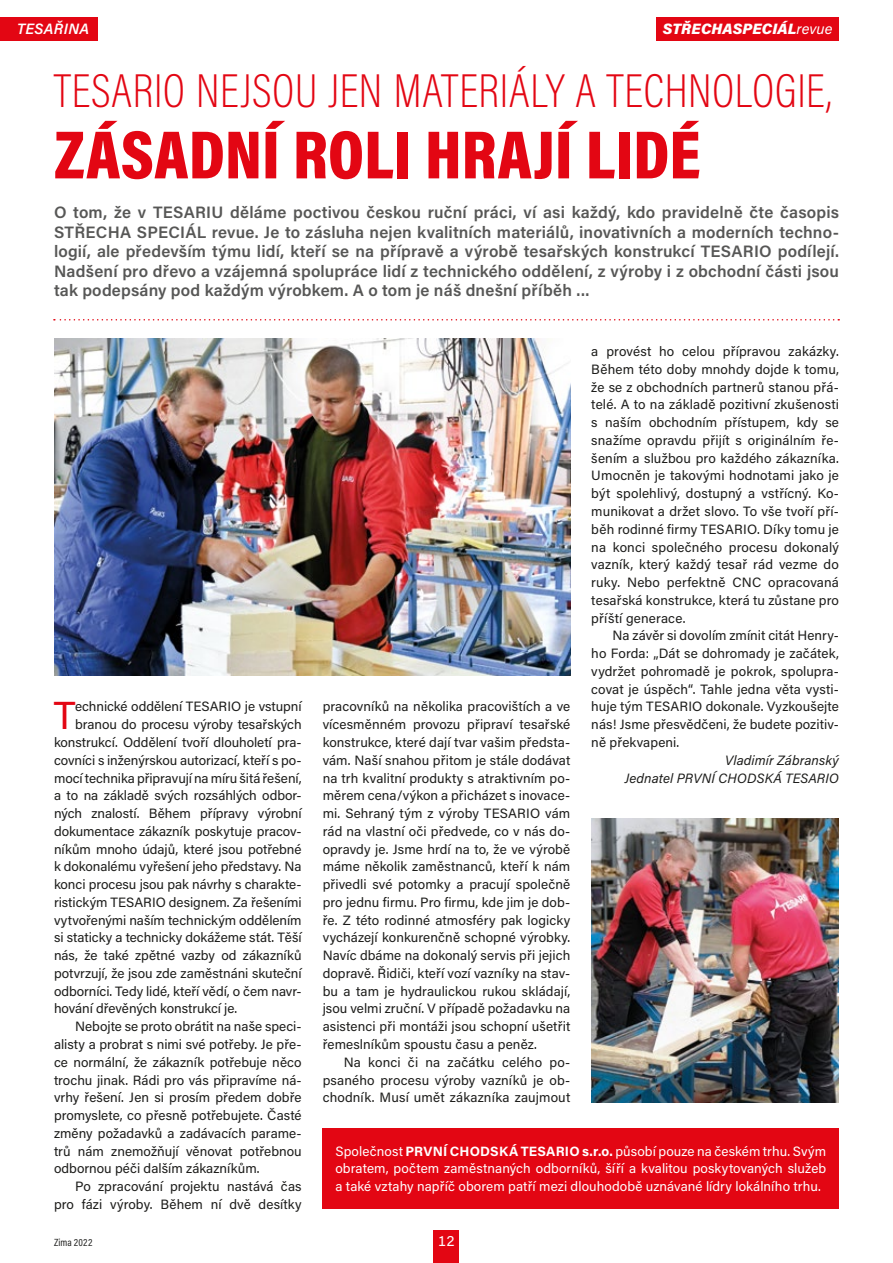
<style>
.page{position:relative;width:893px;height:1263px;background:#fff}
.page>*{position:absolute;margin:0;border:0;box-sizing:border-box;transform-origin:0 0}
.Titulek_39b_bold{font:900 69px "Acumin Pro Cond";letter-spacing:.005em;color:#e30613}
.Titulek_39b_bold-2{font:200 48px "Acumin Pro Cond";letter-spacing:.005em;color:#e30613}
.Text_DropCap{font:39px "Acumin Pro";color:#e30613}
.Perex{font:600 16.5px/19.5px "Acumin Pro";letter-spacing:.01em;color:#575756;text-align:justify}
.t1{font:italic 900 15px "Acumin Pro";letter-spacing:.01em;color:#fff}
.Rubrika{font:italic 600 15px "Acumin Pro";letter-spacing:.025em;color:#fff}
.Paginy{font:15px "Acumin Pro";color:#fff}
.Text{font:13.5px/17.7px "Acumin Pro";letter-spacing:.01em;color:#1d1d1b;text-align:justify}
.Text_DropCap-2{font:13.5px "Acumin Pro";color:#1d1d1b}
.Text-2{font:13.5px/17.7px "Acumin Pro";letter-spacing:.005em;color:#fff;text-align:justify}
.Text-3{font:italic 13.5px "Acumin Pro";letter-spacing:.01em;color:#1d1d1b}
.Pagina_-_měsíc___rok{font:10.5px "Acumin Pro Cond";letter-spacing:.015em;color:#1d1d1b}
.s1{font-weight:400}
.s2{font-weight:700}
</style>
<div class="page">
<div style="left:323px;top:1128px;width:516px;height:81px;background:#e30613"></div>
<svg style="left:54px;top:319px;width:785px;height:1px"></svg>
<img style="left:54px;top:338px;width:516px;height:338px">
<img style="left:591px;top:818px;width:248px;height:284px">
<div style="left:434px;top:1230px;width:25px;height:33px;background:#e30613"></div>
<div style="left:0;top:17px;width:98px;height:23px;background:#e30613"></div>
<div style="left:656px;top:17px;width:183px;height:23px;background:#e30613"></div>
<p class="Rubrika" style="left:17px;top:18px;width:73px">TESAŘINA</p>
<p class="t1" style="left:663px;top:18px;width:171px">STŘECHASPECIÁL<span class="s1">revue</span></p>
<p class="Titulek_39b_bold-2" style="left:54px;top:60px;width:779px">TESARIO NEJSOU JEN MATERIÁLY A TECHNOLOGIE,</p>
<p class="Titulek_39b_bold" style="left:54px;top:110px;width:648px">ZÁSADNÍ ROLI HRAJÍ LIDÉ</p>
<p class="Perex" style="left:54px;top:202px;width:787px">O tom, že v TESARIU děláme poctivou českou ruční práci, ví asi každý, kdo pravidelně čte časopis STŘECHA SPECIÁL revue. Je to zásluha nejen kvalitních materiálů, inovativních a moderních techno&shy;logií, ale především týmu lidí, kteří se na přípravě a výrobě tesařských konstrukcí TESARIO podílejí.<br>Nadšení pro dřevo a vzájemná spolupráce lidí z technického oddělení, z výroby i z obchodní části jsou tak podepsány pod každým výrobkem. A o tom je náš dnešní příběh ...</p>
<p class="Text_DropCap" style="left:54px;top:688px;width:23px">T</p>
<p class="Text_DropCap-2" style="left:75px;top:697px;width:228px">echnické oddělení TESARIO je vstupní</p>
<p class="Text_DropCap-2" style="left:75px;top:715px;width:228px">branou do procesu výroby tesařských</p>
<p class="Text_DropCap-2" style="left:54px;top:733px;width:249px">konstrukcí. Oddělení tvoří dlouholetí pra-</p>
<p class="Text_DropCap-2" style="left:54px;top:751px;width:249px">covníci s inženýrskou autorizací, kteří s po-</p>
<p class="Text_DropCap-2" style="left:54px;top:768px;width:249px">mocí technika připravují na míru šitá řešení,</p>
<p class="Text_DropCap-2" style="left:54px;top:786px;width:249px">a to na základě svých rozsáhlých odbor-</p>
<p class="Text_DropCap-2" style="left:54px;top:804px;width:249px">ných znalostí. Během přípravy výrobní</p>
<p class="Text_DropCap-2" style="left:54px;top:822px;width:249px">dokumentace zákazník poskytuje pracov-</p>
<p class="Text_DropCap-2" style="left:54px;top:839px;width:249px">níkům mnoho údajů, které jsou potřebné</p>
<p class="Text_DropCap-2" style="left:54px;top:857px;width:249px">k dokonalému vyřešení jeho představy. Na</p>
<p class="Text_DropCap-2" style="left:54px;top:875px;width:249px">konci procesu jsou pak návrhy s charakte-</p>
<p class="Text_DropCap-2" style="left:54px;top:893px;width:249px">ristickým TESARIO designem. Za řešeními</p>
<p class="Text_DropCap-2" style="left:54px;top:910px;width:249px">vytvořenými naším technickým oddělením</p>
<p class="Text_DropCap-2" style="left:54px;top:928px;width:249px">si staticky a technicky dokážeme stát. Těší</p>
<p class="Text_DropCap-2" style="left:54px;top:946px;width:249px">nás, že také zpětné vazby od zákazníků</p>
<p class="Text_DropCap-2" style="left:54px;top:964px;width:249px">potvrzují, že jsou zde zaměstnáni skuteční</p>
<p class="Text_DropCap-2" style="left:54px;top:982px;width:249px">odborníci. Tedy lidé, kteří vědí, o čem navr-</p>
<p class="Text_DropCap-2" style="left:54px;top:999px;width:185px">hování dřevěných konstrukcí je.</p>
<p class="Text" style="left:54px;top:1017px;width:249px;text-indent:21px">Nebojte se proto obrátit na naše speci&shy;alisty a probrat s nimi své potřeby. Je pře&shy;ce normální, že zákazník potřebuje něco trochu jinak. Rádi pro vás připravíme ná&shy;vrhy řešení. Jen si prosím předem dobře promyslete, co přesně potřebujete. Časté změny požadavků a zadávacích parame&shy;trů nám znemožňují věnovat potřebnou odbornou péči dalším zákazníkům.</p>
<p class="Text" style="left:54px;top:1177px;width:249px;text-align:right">Po zpracování projektu nastává čas pro fázi výroby. Během ní dvě desítky</p>
<p class="Text" style="left:323px;top:697px;width:249px">pracovníků na několika pracovištích a ve vícesměnném provozu připraví tesařské konstrukce, které dají tvar vašim předsta&shy;vám. Naší snahou přitom je stále dodávat na trh kvalitní produkty s atraktivním po&shy;měrem cena/výkon a přicházet s inovace&shy;mi. Sehraný tým z výroby TESARIO vám rád na vlastní oči předvede, co v nás do&shy;opravdy je. Jsme hrdí na to, že ve výrobě máme několik zaměstnanců, kteří k nám přivedli své potomky a pracují společně pro jednu firmu. Pro firmu, kde jim je dob&shy;ře. Z této rodinné atmosféry pak logicky vycházejí konkurenčně schopné výrobky.<br>Navíc dbáme na dokonalý servis při jejich dopravě. Řidiči, kteří vozí vazníky na stav&shy;bu a tam je hydraulickou rukou skládají, jsou velmi zruční. V případě požadavku na asistenci při montáži jsou schopní ušetřit řemeslníkům spoustu času a peněz.</p>
<p class="Text" style="left:323px;top:1053px;width:249px;text-indent:21px">Na konci či na začátku celého po&shy;psaného procesu výroby vazníků je ob&shy;chodník. Musí umět zákazníka zaujmout</p>
<p class="Text" style="left:591px;top:342px;width:249px">a provést ho celou přípravou zakázky.<br>Během této doby mnohdy dojde k tomu, že se z obchodních partnerů stanou přá&shy;telé. A to na základě pozitivní zkušenosti s naším obchodním přístupem, kdy se snažíme opravdu přijít s originálním ře&shy;šením a službou pro každého zákazníka.<br>Umocněn je takovými hodnotami jako je být spolehlivý, dostupný a vstřícný. Ko&shy;munikovat a držet slovo. To vše tvoří pří&shy;běh rodinné firmy TESARIO. Díky tomu je na konci společného procesu dokonalý vazník, který každý tesař rád vezme do ruky. Nebo perfektně CNC opracovaná tesařská konstrukce, která tu zůstane pro příští generace.</p>
<p class="Text" style="left:591px;top:626px;width:249px;text-indent:21px">Na závěr si dovolím zmínit citát Henry&shy;ho Forda: „Dát se dohromady je začátek, vydržet pohromadě je pokrok, spolupra&shy;covat je úspěch“. Tahle jedna věta vysti&shy;huje tým TESARIO dokonale. Vyzkoušejte nás! Jsme přesvědčeni, že budete pozitiv&shy;ně překvapeni.</p>
<p class="Text-3" style="left:725px;top:751px;width:115px">Vladimír Zábranský</p>
<p class="Text-3" style="left:625px;top:768px;width:216px">Jednatel PRVNÍ CHODSKÁ TESARIO</p>
<p class="Text-2" style="left:335px;top:1141px;width:492px">Společnost <span class="s2">PRVNÍ CHODSKÁ TESARIO s.r.o.</span> působí pouze na českém trhu. Svým obratem, počtem zaměstnaných odborníků, šíří a kvalitou poskytovaných služeb a také vztahy napříč oborem patří mezi dlouhodobě uznávané lídry lokálního trhu.</p>
<p class="Pagina_-_měsíc___rok" style="left:54px;top:1235px;width:40px">Zima 2022</p>
<p class="Paginy" style="left:438px;top:1230px;width:18px">12</p>
</div>
